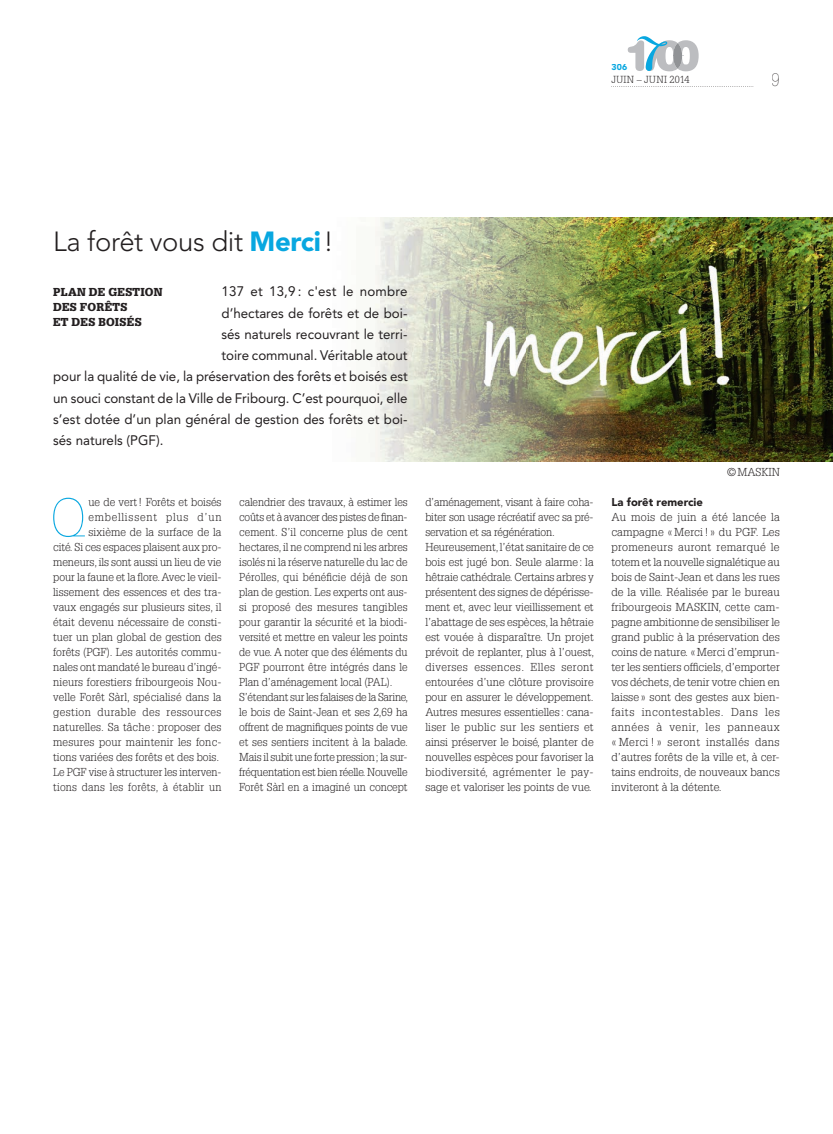
<style>
.page{position:relative;width:833px;height:1134px;background:#fff}
.page>*{position:absolute;margin:0;border:0;box-sizing:border-box;transform-origin:0 0}
.t1{font:100 53.12px "Glypha LT Std";color:#08a7e0}
.t2{font:300 27.5px "Avenir LT Std";letter-spacing:-.015em;color:#231f20}
.t3{font:100 17.5px "Glypha LT Std";color:#231f20}
.t4{font:13.75px "Avenir LT Std";color:#231f20}
.t5{font:300 11.25px/15px "Glypha LT Std";color:#231f20}
.t6{font:900 11.25px/15px "Glypha LT Std";letter-spacing:.025em;color:#231f20}
.t7{font:900 11.25px "Avenir LT Std";color:#231f20}
.t8{font:300 10px "Glypha LT Std";letter-spacing:.05em;color:#231f20}
.t9{font:900 8.75px "Avenir LT Std";color:#08a7e0}
.s1{font-weight:900;color:#08a7e0}
</style>
<div class="page">
<svg style="left:611px;top:86px;width:142px;height:1px"></svg>
<svg style="left:628px;top:36px;width:70px;height:35px"></svg>
<img style="left:369px;top:218px;width:464px;height:243px">
<h2 class="t2" style="left:53px;top:226px;width:282px">La forêt vous dit <span class="s1">Merci</span> !</h2>
<p class="t6" style="left:53px;top:285px;width:111px">PLAN DE GESTION<br>DES FORÊTS<br>ET DES BOISÉS</p>
<p class="t4" style="left:221px;top:284px;width:188px">137 et 13,9 : c'est le nombre</p>
<p class="t4" style="left:221px;top:305px;width:187px">d’hectares de forêts et de boi-</p>
<p class="t4" style="left:221px;top:326px;width:188px">sés naturels recouvrant le terri-</p>
<p class="t4" style="left:221px;top:347px;width:187px">toire communal. Véritable atout</p>
<p class="t4" style="left:53px;top:369px;width:356px">pour la qualité de vie, la préservation des forêts et boisés est</p>
<p class="t4" style="left:53px;top:390px;width:356px">un souci constant de la Ville de Fribourg. C’est pourquoi, elle</p>
<p class="t4" style="left:53px;top:411px;width:356px">s’est dotée d’un plan général de gestion des forêts et boi-</p>
<p class="t4" style="left:53px;top:432px;width:112px">sés naturels (PGF).</p>
<p class="t9" style="left:611px;top:62px;width:17px">306</p>
<p class="t8" style="left:611px;top:74px;width:79px">JUIN – JUNI 2014</p>
<h3 class="t3" style="left:771px;top:70px;width:10px">9</h3>
<p class="t5" style="left:727px;top:465px;width:54px">© MASKIN</p>
<h1 class="t1" style="left:51px;top:487px;width:37px">Q</h1>
<p class="t5" style="left:53px;top:495px;width:170px;text-align:right">ue de vert ! Forêts et boisés embellissent plus d’un sixième de la surface de la<br>cité. Si ces espaces plaisent aux pro&shy;meneurs, ils sont aussi un lieu de vie pour la faune et la flore. Avec le vieil&shy;lissement des essences et des tra&shy;vaux engagés sur plusieurs sites, il était devenu nécessaire de consti&shy;tuer un plan global de gestion des forêts (PGF). Les autorités commu&shy;nales ont mandaté le bureau d’ingé&shy;nieurs forestiers fribourgeois Nou&shy;velle Forêt Sàrl, spécialisé dans la gestion durable des ressources naturelles. Sa tâche : proposer des mesures pour maintenir les fonc&shy;tions variées des forêts et des bois.<br>Le PGF vise à structurer les interven&shy;tions dans les forêts, à établir un</p>
<p class="t5" style="left:239px;top:495px;width:170px">calendrier des travaux, à estimer les coûts et à avancer des pistes de finan&shy;cement. S’il concerne plus de cent hectares, il ne comprend ni les arbres isolés ni la réserve naturelle du lac de Pérolles, qui bénéficie déjà de son plan de gestion. Les experts ont aus&shy;si proposé des mesures tangibles pour garantir la sécurité et la biodi&shy;versité et mettre en valeur les points de vue. A noter que des éléments du PGF pourront être intégrés dans le Plan d’aménagement local (PAL).<br>S’étendant sur les falaises de la Sarine, le bois de Saint-Jean et ses 2,69 ha offrent de magnifiques points de vue et ses sentiers incitent à la balade.<br>Mais il subit une forte pression ; la sur&shy;fréquentation est bien réelle. Nouvelle Forêt Sàrl en a imaginé un concept</p>
<p class="t5" style="left:425px;top:495px;width:170px">d’aménagement, visant à faire coha&shy;biter son usage récréatif avec sa pré&shy;servation et sa régénération.<br>Heureusement, l’état sanitaire de ce bois est jugé bon. Seule alarme : la hêtraie cathédrale. Certains arbres y présentent des signes de dépérisse&shy;ment et, avec leur vieillissement et l’abattage de ses espèces, la hêtraie est vouée à disparaître. Un projet prévoit de replanter, plus à l’ouest, diverses essences. Elles seront entourées d’une clôture provisoire pour en assurer le développement.<br>Autres mesures essentielles : cana&shy;liser le public sur les sentiers et ainsi préserver le boisé, planter de nouvelles espèces pour favoriser la biodiversité, agrémenter le pay&shy;sage et valoriser les points de vue.</p>
<p class="t7" style="left:611px;top:496px;width:93px">La forêt remercie</p>
<p class="t5" style="left:611px;top:510px;width:170px;text-align:justify">Au mois de juin a été lancée la campagne « Merci ! » du PGF. Les promeneurs auront remarqué le totem et la nouvelle signalétique au bois de Saint-Jean et dans les rues de la ville. Réalisée par le bureau fribourgeois MASKIN, cette cam&shy;pagne ambitionne de sensibiliser le grand public à la préservation des coins de nature. « Merci d’emprun&shy;ter les sentiers officiels, d’emporter vos déchets, de tenir votre chien en laisse » sont des gestes aux bien&shy;faits incontestables. Dans les années à venir, les panneaux « Merci ! » seront installés dans d’autres forêts de la ville et, à cer&shy;tains endroits, de nouveaux bancs inviteront à la détente.</p>
</div>
